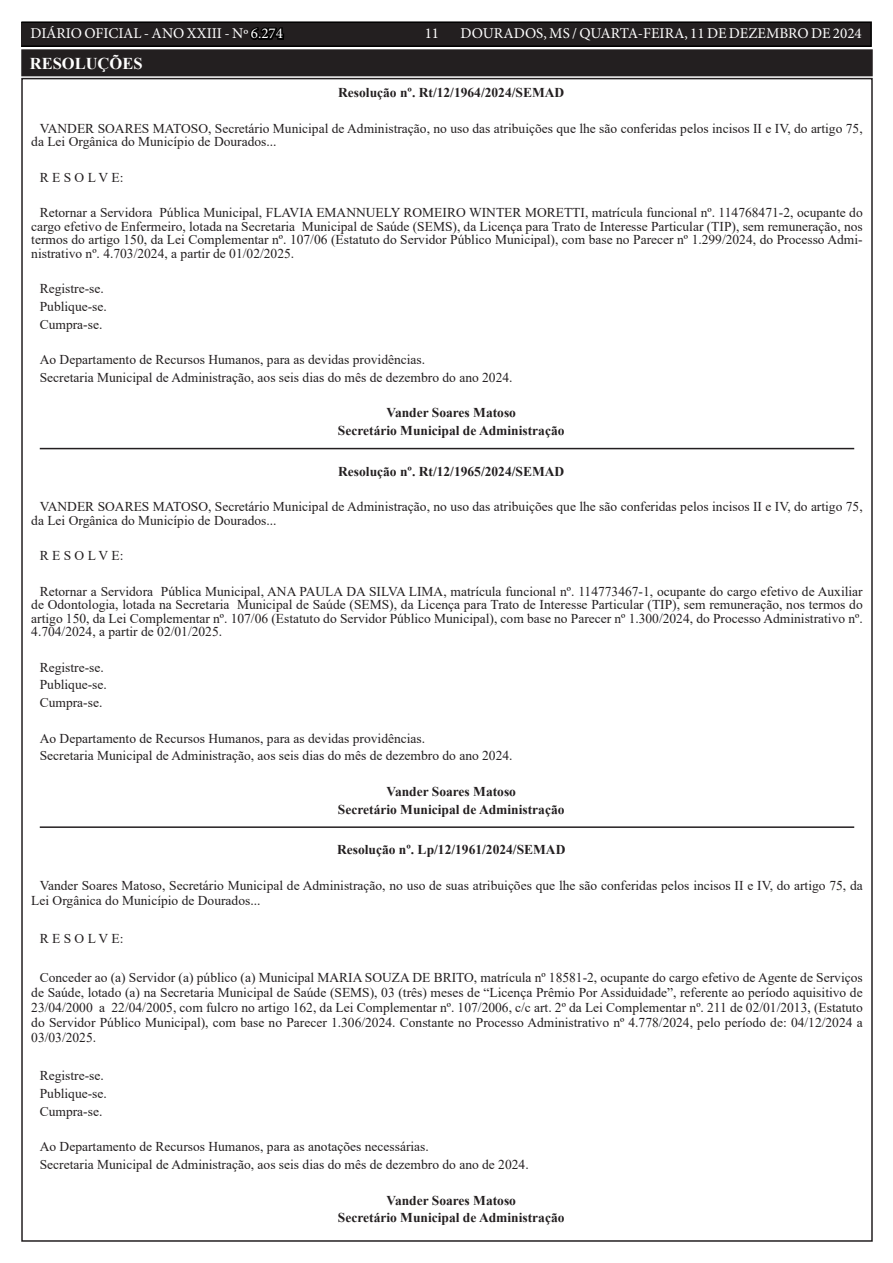
<style>
.page{position:relative;width:893px;height:1263px;background:#fff}
.page>*{position:absolute;margin:0;border:0;box-sizing:border-box;transform-origin:0 0}
.TEXTO{font:700 16.5px "Times New Roman";color:#fff}
.t1{font:15px "Minion Pro";color:#fff}
.TEXTO-2{font:13.5px/13.5px "Times New Roman";color:#231f20}
.TEXTO-3{font:700 13.5px "Times New Roman";color:#231f20}
.s1{color:#000}
</style>
<div class="page">
<div style="left:21px;top:22px;width:850px;height:24px;background:#231f20"></div>
<div style="left:21px;top:21px;width:851px;height:26px;border:2px solid #000"></div>
<hr style="left:40px;top:448px;width:814px;height:1px;background:#231f20">
<hr style="left:40px;top:826px;width:814px;height:2px;background:#231f20">
<div style="left:23px;top:51px;width:848px;height:23px;background:#231f20"></div>
<div style="left:21px;top:49px;width:852px;height:27px;border:4px solid #231f20"></div>
<p class="t1" style="left:31px;top:24px;width:254px">DIÁRIO OFICIAL - ANO XXIII - Nº <span class="s1">6.274</span></p>
<p class="t1" style="left:425px;top:24px;width:16px">11</p>
<p class="t1" style="left:460px;top:24px;width:403px">DOURADOS, MS / QUARTA-FEIRA, 11 DE DEZEMBRO DE 2024</p>
<p class="TEXTO" style="left:30px;top:52px;width:114px">RESOLUÇÕES</p>
<p class="TEXTO-3" style="left:338px;top:83px;width:228px">Resolução nº. Rt/12/1964/2024/SEMAD</p>
<p class="TEXTO-2" style="left:31px;top:121px;width:833px;text-indent:9px">VANDER SOARES MATOSO, Secretário Municipal de Administração, no uso das atribuições que lhe são conferidas pelos incisos II e IV, do artigo 75, da Lei Orgânica do Município de Dourados...</p>
<p class="TEXTO-2" style="left:40px;top:170px;width:85px">R E S O L V E:</p>
<p class="TEXTO-2" style="left:31px;top:205px;width:833px;text-align:justify;text-indent:9px">Retornar a Servidora Pública Municipal, FLAVIA EMANNUELY ROMEIRO WINTER MORETTI, matrícula funcional nº. 114768471-2, ocupante do cargo efetivo de Enfermeiro, lotada na Secretaria Municipal de Saúde (SEMS), da Licença para Trato de Interesse Particular (TIP), sem remuneração, nos termos do artigo 150, da Lei Complementar nº. 107/06 (Estatuto do Servidor Público Municipal), com base no Parecer nº 1.299/2024, do Processo Admi&shy;nistrativo nº. 4.703/2024, a partir de 01/02/2025.</p>
<p class="TEXTO-2" style="left:40px;top:281px;width:66px">Registre-se.</p>
<p class="TEXTO-2" style="left:40px;top:299px;width:69px">Publique-se.</p>
<p class="TEXTO-2" style="left:40px;top:317px;width:64px">Cumpra-se.</p>
<p class="TEXTO-2" style="left:40px;top:352px;width:387px">Ao Departamento de Recursos Humanos, para as devidas providências.</p>
<p class="TEXTO-2" style="left:40px;top:370px;width:474px">Secretaria Municipal de Administração, aos seis dias do mês de dezembro do ano 2024.</p>
<p class="TEXTO-3" style="left:386px;top:403px;width:131px">Vander Soares Matoso</p>
<p class="TEXTO-3" style="left:338px;top:421px;width:228px">Secretário Municipal de Administração</p>
<p class="TEXTO-3" style="left:338px;top:461px;width:228px">Resolução nº. Rt/12/1965/2024/SEMAD</p>
<p class="TEXTO-2" style="left:31px;top:499px;width:833px;text-indent:9px">VANDER SOARES MATOSO, Secretário Municipal de Administração, no uso das atribuições que lhe são conferidas pelos incisos II e IV, do artigo 75, da Lei Orgânica do Município de Dourados...</p>
<p class="TEXTO-2" style="left:40px;top:548px;width:85px">R E S O L V E:</p>
<p class="TEXTO-2" style="left:31px;top:584px;width:833px;text-align:justify;text-indent:9px">Retornar a Servidora Pública Municipal, ANA PAULA DA SILVA LIMA, matrícula funcional nº. 114773467-1, ocupante do cargo efetivo de Auxiliar de Odontologia, lotada na Secretaria Municipal de Saúde (SEMS), da Licença para Trato de Interesse Particular (TIP), sem remuneração, nos termos do artigo 150, da Lei Complementar nº. 107/06 (Estatuto do Servidor Público Municipal), com base no Parecer nº 1.300/2024, do Processo Administrativo nº.<br>4.704/2024, a partir de 02/01/2025.</p>
<p class="TEXTO-2" style="left:40px;top:660px;width:66px">Registre-se.</p>
<p class="TEXTO-2" style="left:40px;top:678px;width:69px">Publique-se.</p>
<p class="TEXTO-2" style="left:40px;top:695px;width:64px">Cumpra-se.</p>
<p class="TEXTO-2" style="left:40px;top:731px;width:387px">Ao Departamento de Recursos Humanos, para as devidas providências.</p>
<p class="TEXTO-2" style="left:40px;top:749px;width:474px">Secretaria Municipal de Administração, aos seis dias do mês de dezembro do ano 2024.</p>
<p class="TEXTO-3" style="left:386px;top:782px;width:131px">Vander Soares Matoso</p>
<p class="TEXTO-3" style="left:338px;top:799px;width:228px">Secretário Municipal de Administração</p>
<p class="TEXTO-3" style="left:337px;top:840px;width:230px">Resolução nº. Lp/12/1961/2024/SEMAD</p>
<p class="TEXTO-2" style="left:31px;top:877px;width:833px;line-height:15px;text-indent:9px">Vander Soares Matoso, Secretário Municipal de Administração, no uso de suas atribuições que lhe são conferidas pelos incisos II e IV, do artigo 75, da<br>Lei Orgânica do Município de Dourados...</p>
<p class="TEXTO-2" style="left:40px;top:931px;width:85px">R E S O L V E:</p>
<p class="TEXTO-2" style="left:31px;top:969px;width:833px;line-height:15px;text-align:justify;text-indent:9px">Conceder ao (a) Servidor (a) público (a) Municipal MARIA SOUZA DE BRITO, matrícula nº 18581-2, ocupante do cargo efetivo de Agente de Serviços de Saúde, lotado (a) na Secretaria Municipal de Saúde (SEMS), 03 (três) meses de “Licença Prêmio Por Assiduidade”, referente ao período aquisitivo de 23/04/2000 a 22/04/2005, com fulcro no artigo 162, da Lei Complementar nº. 107/2006, c/c art. 2º da Lei Complementar nº. 211 de 02/01/2013, (Estatuto do Servidor Público Municipal), com base no Parecer 1.306/2024. Constante no Processo Administrativo nº 4.778/2024, pelo período de: 04/12/2024 a 03/03/2025.</p>
<p class="TEXTO-2" style="left:40px;top:1068px;width:66px">Registre-se.</p>
<p class="TEXTO-2" style="left:40px;top:1086px;width:69px">Publique-se.</p>
<p class="TEXTO-2" style="left:40px;top:1104px;width:64px">Cumpra-se.</p>
<p class="TEXTO-2" style="left:40px;top:1139px;width:391px">Ao Departamento de Recursos Humanos, para as anotações necessárias.</p>
<p class="TEXTO-2" style="left:40px;top:1157px;width:490px">Secretaria Municipal de Administração, aos seis dias do mês de dezembro do ano de 2024.</p>
<p class="TEXTO-3" style="left:386px;top:1190px;width:131px">Vander Soares Matoso</p>
<p class="TEXTO-3" style="left:338px;top:1208px;width:228px">Secretário Municipal de Administração</p>
</div>
